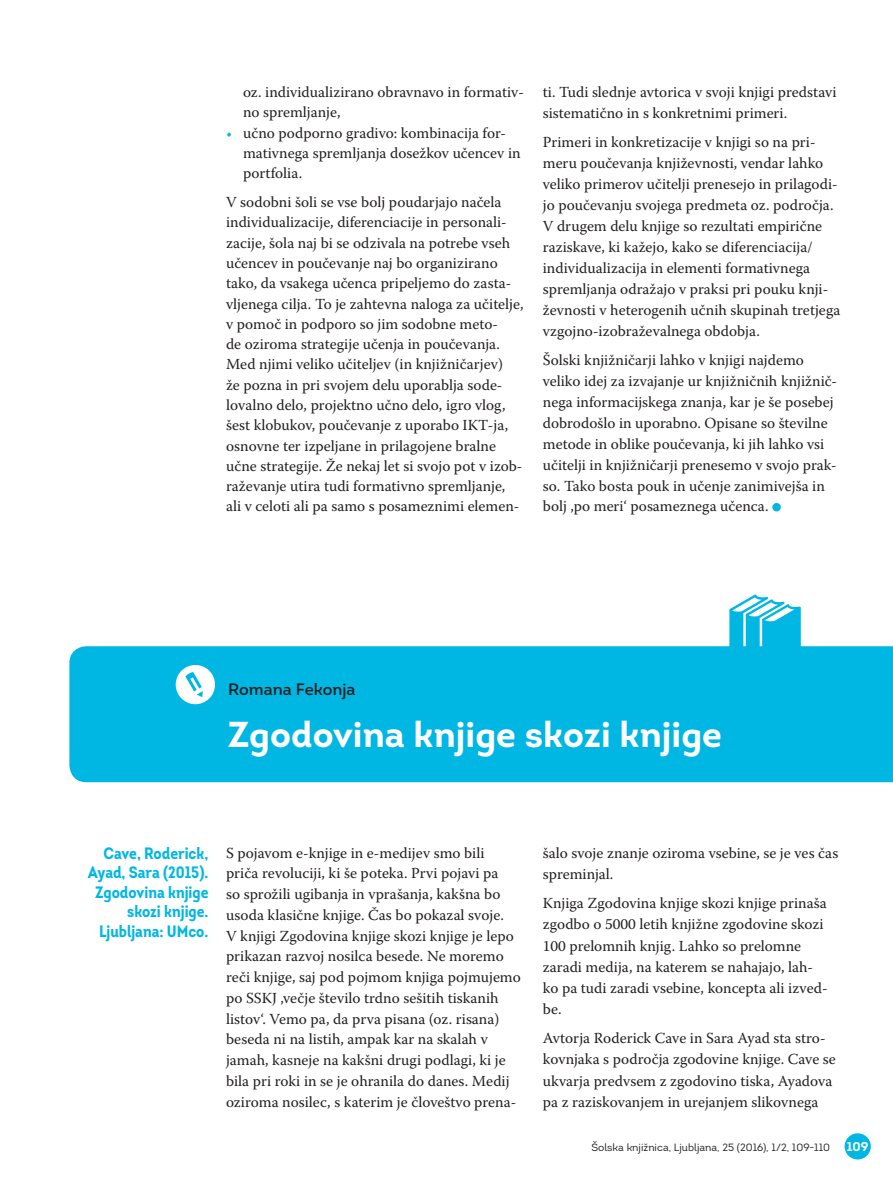
<style>
.page{position:relative;width:893px;height:1191px;background:#fff}
.page>*{position:absolute;margin:0;border:0;box-sizing:border-box;transform-origin:0 0}
.t1{font:700 36px "Intro";color:#fff}
.t2{font:700 16.5px/19.5px "Intro Cond";color:#00b7e4;text-align:right}
.t3{font:16.5px "Intro";color:#231f20}
.t4{font:15.3px/20.2px "Warnock Pro";color:#231f20}
.t5{font:700 12.75px "Intro";color:#fff}
.t6{font:10.5px "Intro";color:#231f20}
.s1{color:#00b7e4}
</style>
<div class="page">
<div style="left:845px;top:1133px;width:26px;height:26px;background:#00b7e4;border-radius:50%"></div>
<div style="left:772px;top:503px;width:9px;height:8px;background:#00b7e4;border-radius:50%"></div>
<div style="left:69px;top:646px;width:824px;height:136px;background:#00b7e4"></div>
<div style="left:176px;top:665px;width:39px;height:39px;background:#fff;border-radius:50%"></div>
<svg style="left:185px;top:672px;width:18px;height:25px"></svg>
<svg style="left:729px;top:594px;width:72px;height:74px"></svg>
<p class="t4" style="left:243px;top:82px;width:282px">oz. individualizirano obravnavo in formativ&shy;no spremljanje,</p>
<p class="t4" style="left:243px;top:122px;width:279px;text-indent:-17px"><span class="s1">•</span> učno podporno gradivo: kombinacija for&shy;mativnega spremljanja dosežkov učencev in portfolia.</p>
<p class="t4" style="left:226px;top:192px;width:299px">V sodobni šoli se vse bolj poudarjajo načela individualizacije, diferenciacije in personali&shy;zacije, šola naj bi se odzivala na potrebe vseh učencev in poučevanje naj bo organizirano tako, da vsakega učenca pripeljemo do zasta&shy;vljenega cilja. To je zahtevna naloga za učitelje, v pomoč in podporo so jim sodobne meto-<br>de oziroma strategije učenja in poučevanja.<br>Med njimi veliko učiteljev (in knjižničarjev)<br>že pozna in pri svojem delu uporablja sode&shy;lovalno delo, projektno učno delo, igro vlog, šest klobukov, poučevanje z uporabo IKT-ja, osnovne ter izpeljane in prilagojene bralne učne strategije. Že nekaj let si svojo pot v izob&shy;raževanje utira tudi formativno spremljanje, ali v celoti ali pa samo s posameznimi elemen-</p>
<p class="t4" style="left:543px;top:81px;width:295px;line-height:20.9px">ti. Tudi slednje avtorica v svoji knjigi predstavi sistematično in s konkretnimi primeri.</p>
<p class="t4" style="left:543px;top:132px;width:299px;line-height:20.9px">Primeri in konkretizacije v knjigi so na pri&shy;meru poučevanja književnosti, vendar lahko veliko primerov učitelji prenesejo in prilagodi&shy;jo poučevanju svojega predmeta oz. področja.<br>V drugem delu knjige so rezultati empirične raziskave, ki kažejo, kako se diferenciacija/ individualizacija in elementi formativnega spremljanja odražajo v praksi pri pouku knji&shy;ževnosti v heterogenih učnih skupinah tretjega vzgojno-izobraževalnega obdobja.</p>
<p class="t4" style="left:543px;top:349px;width:296px;line-height:20.9px">Šolski knjižničarji lahko v knjigi najdemo veliko idej za izvajanje ur knjižničnih knjižnič&shy;nega informacijskega znanja, kar je še posebej dobrodošlo in uporabno. Opisane so številne metode in oblike poučevanja, ki jih lahko vsi učitelji in knjižničarji prenesemo v svojo prak&shy;so. Tako bosta pouk in učenje zanimivejša in bolj ‚po meri‘ posameznega učenca.</p>
<p class="t3" style="left:228px;top:679px;width:129px">Romana Fekonja</p>
<h1 class="t1" style="left:228px;top:711px;width:496px">Zgodovina knjige skozi knjige</h1>
<p class="t2" style="left:88px;top:843px;width:122px">Cave, Roderick,<br>Ayad, Sara (2015).<br>Zgodovina knjige skozi knjige.<br>Ljubljana: UMco.</p>
<p class="t4" style="left:226px;top:842px;width:296px;line-height:20.7px">S pojavom e-knjige in e-medijev smo bili<br>priča revoluciji, ki še poteka. Prvi pojavi pa<br>so sprožili ugibanja in vprašanja, kakšna bo usoda klasične knjige. Čas bo pokazal svoje.<br>V knjigi Zgodovina knjige skozi knjige je lepo prikazan razvoj nosilca besede. Ne moremo reči knjige, saj pod pojmom knjiga pojmujemo po SSKJ ‚večje število trdno sešitih tiskanih listov‘. Vemo pa, da prva pisana (oz. risana) beseda ni na listih, ampak kar na skalah v jamah, kasneje na kakšni drugi podlagi, ki je bila pri roki in se je ohranila do danes. Medij oziroma nosilec, s katerim je človeštvo prena-</p>
<p class="t4" style="left:543px;top:842px;width:297px;line-height:21px">šalo svoje znanje oziroma vsebine, se je ves čas spreminjal.</p>
<p class="t4" style="left:543px;top:892px;width:286px;line-height:21px">Knjiga Zgodovina knjige skozi knjige prinaša zgodbo o 5000 letih knjižne zgodovine skozi 100 prelomnih knjig. Lahko so prelomne zaradi medija, na katerem se nahajajo, lah&shy;ko pa tudi zaradi vsebine, koncepta ali izved&shy;be.</p>
<p class="t4" style="left:543px;top:1027px;width:295px;line-height:21px">Avtorja Roderick Cave in Sara Ayad sta stro&shy;kovnjaka s področja zgodovine knjige. Cave se ukvarja predvsem z zgodovino tiska, Ayadova pa z raziskovanjem in urejanjem slikovnega</p>
<p class="t6" style="left:591px;top:1140px;width:240px">Šolska knjižnica, Ljubljana, 25 (2016), 1/2, 109-110</p>
<p class="t5" style="left:847px;top:1137px;width:23px">109</p>
</div>
